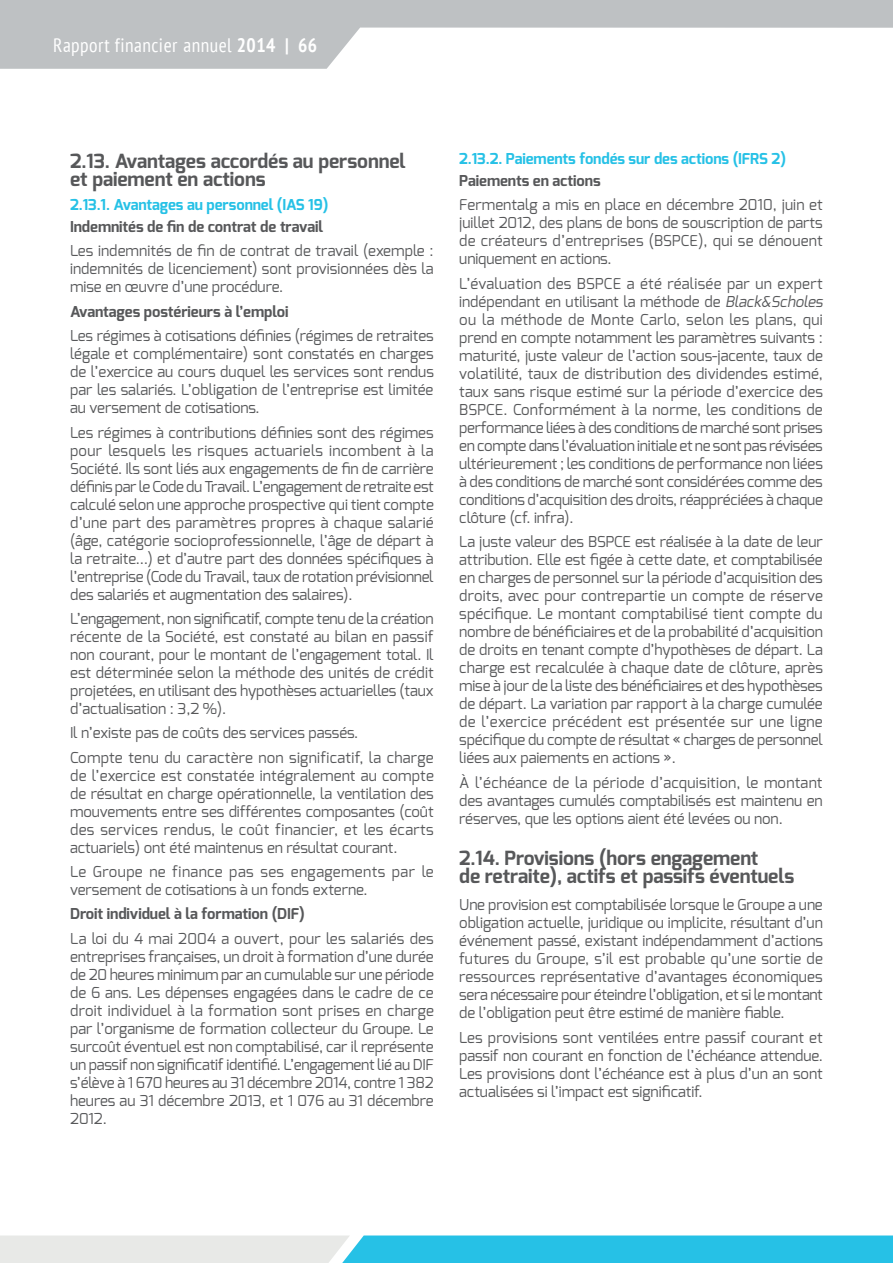
<style>
.page{position:relative;width:893px;height:1263px;background:#fff}
.page>*{position:absolute;margin:0;border:0;box-sizing:border-box;transform-origin:0 0}
.t1{font:700 19.5px/18px "Exo";letter-spacing:-.005em;color:#57585a}
.t2{font:condensed 19.5px "PT Sans";letter-spacing:.025em;color:#fff}
.t3{font:15px/18px "Exo";letter-spacing:-.005em;color:#57585a;text-align:justify}
.t4{font:700 15px "Exo";letter-spacing:-.005em;color:#57585a}
.t5{font:700 15px "Exo";letter-spacing:-.005em;color:#26c1e6}
.s1{font-weight:700}
.s2{font-style:italic}
</style>
<div class="page">
<svg style="left:0;top:1235px;width:893px;height:28px;background:#75d1e7"></svg>
<svg style="left:0;top:0;width:893px;height:69px;fill:#bec1c3"></svg>
<h1 class="t2" style="left:53px;top:33px;width:266px">Rapport financier annuel <span class="s1">2014 | 66</span></h1>
<h1 class="t1" style="left:70px;top:152px;width:337px">2.13. Avantages accordés au personnel et paiement en actions</h1>
<p class="t5" style="left:70px;top:195px;width:260px">2.13.1. Avantages au personnel (IAS 19)</p>
<p class="t4" style="left:70px;top:217px;width:254px">Indemnités de fin de contrat de travail</p>
<p class="t3" style="left:70px;top:242px;width:365px">Les indemnités de fin de contrat de travail (exemple : indemnités de licenciement) sont provisionnées dès la mise en œuvre d’une procédure.</p>
<p class="t4" style="left:70px;top:302px;width:220px">Avantages postérieurs à l’emploi</p>
<p class="t3" style="left:70px;top:327px;width:365px">Les régimes à cotisations définies (régimes de retraites légale et complémentaire) sont constatés en charges de l’exercice au cours duquel les services sont rendus par les salariés. L’obligation de l’entreprise est limitée au versement de cotisations.</p>
<p class="t3" style="left:70px;top:423px;width:365px">Les régimes à contributions définies sont des régimes pour lesquels les risques actuariels incombent à la Société. Ils sont liés aux engagements de fin de carrière définis par le Code du Travail. L’engagement de retraite est calculé selon une approche prospective qui tient compte d’une part des paramètres propres à chaque salarié (âge, catégorie socioprofessionnelle, l’âge de départ à la retraite…) et d’autre part des données spécifiques à l’entreprise (Code du Travail, taux de rotation prévisionnel des salariés et augmentation des salaires).</p>
<p class="t3" style="left:70px;top:609px;width:365px">L’engagement, non significatif, compte tenu de la création récente de la Société, est constaté au bilan en passif non courant, pour le montant de l’engagement total. Il est déterminée selon la méthode des unités de crédit projetées, en utilisant des hypothèses actuarielles (taux d’actualisation : 3,2 %).</p>
<p class="t3" style="left:70px;top:721px;width:365px;line-height:24.3px">Il n’existe pas de coûts des services passés.<br>Compte tenu du caractère non significatif, la charge</p>
<p class="t3" style="left:70px;top:766px;width:365px">de l’exercice est constatée intégralement au compte de résultat en charge opérationnelle, la ventilation des mouvements entre ses différentes composantes (coût des services rendus, le coût financier, et les écarts actuariels) ont été maintenus en résultat courant.</p>
<p class="t3" style="left:70px;top:863px;width:365px">Le Groupe ne finance pas ses engagements par le versement de cotisations à un fonds externe.</p>
<p class="t4" style="left:70px;top:904px;width:236px">Droit individuel à la formation (DIF)</p>
<p class="t3" style="left:70px;top:929px;width:365px">La loi du 4 mai 2004 a ouvert, pour les salariés des entreprises françaises, un droit à formation d’une durée de 20 heures minimum par an cumulable sur une période de 6 ans. Les dépenses engagées dans le cadre de ce droit individuel à la formation sont prises en charge par l’organisme de formation collecteur du Groupe. Le surcoût éventuel est non comptabilisé, car il représente un passif non significatif identifié. L’engagement lié au DIF s’élève à 1 670 heures au 31 décembre 2014, contre 1 382 heures au 31 décembre 2013, et 1 076 au 31 décembre 2012.</p>
<p class="t5" style="left:459px;top:149px;width:328px">2.13.2. Paiements fondés sur des actions (IFRS 2)</p>
<p class="t4" style="left:459px;top:171px;width:143px">Paiements en actions</p>
<p class="t3" style="left:459px;top:196px;width:365px">Fermentalg a mis en place en décembre 2010, juin et juillet 2012, des plans de bons de souscription de parts de créateurs d’entreprises (BSPCE), qui se dénouent uniquement en actions.</p>
<p class="t3" style="left:459px;top:274px;width:368px;text-align:left">L’évaluation des BSPCE a été réalisée par un expert indépendant en utilisant la méthode de <span class="s2">Black&amp;Scholes </span>ou la méthode de Monte Carlo, selon les plans, qui prend en compte notamment les paramètres suivants : maturité, juste valeur de l’action sous-jacente, taux de volatilité, taux de distribution des dividendes estimé, taux sans risque estimé sur la période d’exercice des BSPCE. Conformément à la norme, les conditions de performance liées à des conditions de marché sont prises en compte dans l’évaluation initiale et ne sont pas révisées ultérieurement ; les conditions de performance non liées à des conditions de marché sont considérées comme des conditions d’acquisition des droits, réappréciées à chaque clôture (cf. infra).</p>
<p class="t3" style="left:459px;top:533px;width:365px">La juste valeur des BSPCE est réalisée à la date de leur attribution. Elle est figée à cette date, et comptabilisée en charges de personnel sur la période d’acquisition des droits, avec pour contrepartie un compte de réserve spécifique. Le montant comptabilisé tient compte du nombre de bénéficiaires et de la probabilité d’acquisition de droits en tenant compte d’hypothèses de départ. La charge est recalculée à chaque date de clôture, après mise à jour de la liste des bénéficiaires et des hypothèses de départ. La variation par rapport à la charge cumulée de l’exercice précédent est présentée sur une ligne spécifique du compte de résultat « charges de personnel liées aux paiements en actions ».</p>
<p class="t3" style="left:459px;top:773px;width:365px">À l’échéance de la période d’acquisition, le montant des avantages cumulés comptabilisés est maintenu en réserves, que les options aient été levées ou non.</p>
<h1 class="t1" style="left:459px;top:849px;width:337px">2.14. Provisions (hors engagement<br>de retraite), actifs et passifs éventuels</h1>
<p class="t3" style="left:459px;top:896px;width:365px">Une provision est comptabilisée lorsque le Groupe a une obligation actuelle, juridique ou implicite, résultant d’un événement passé, existant indépendamment d’actions futures du Groupe, s’il est probable qu’une sortie de ressources représentative d’avantages économiques sera nécessaire pour éteindre l’obligation, et si le montant de l’obligation peut être estimé de manière fiable.</p>
<p class="t3" style="left:459px;top:1028px;width:365px">Les provisions sont ventilées entre passif courant et passif non courant en fonction de l’échéance attendue.<br>Les provisions dont l’échéance est à plus d’un an sont actualisées si l’impact est significatif.</p>
</div>
